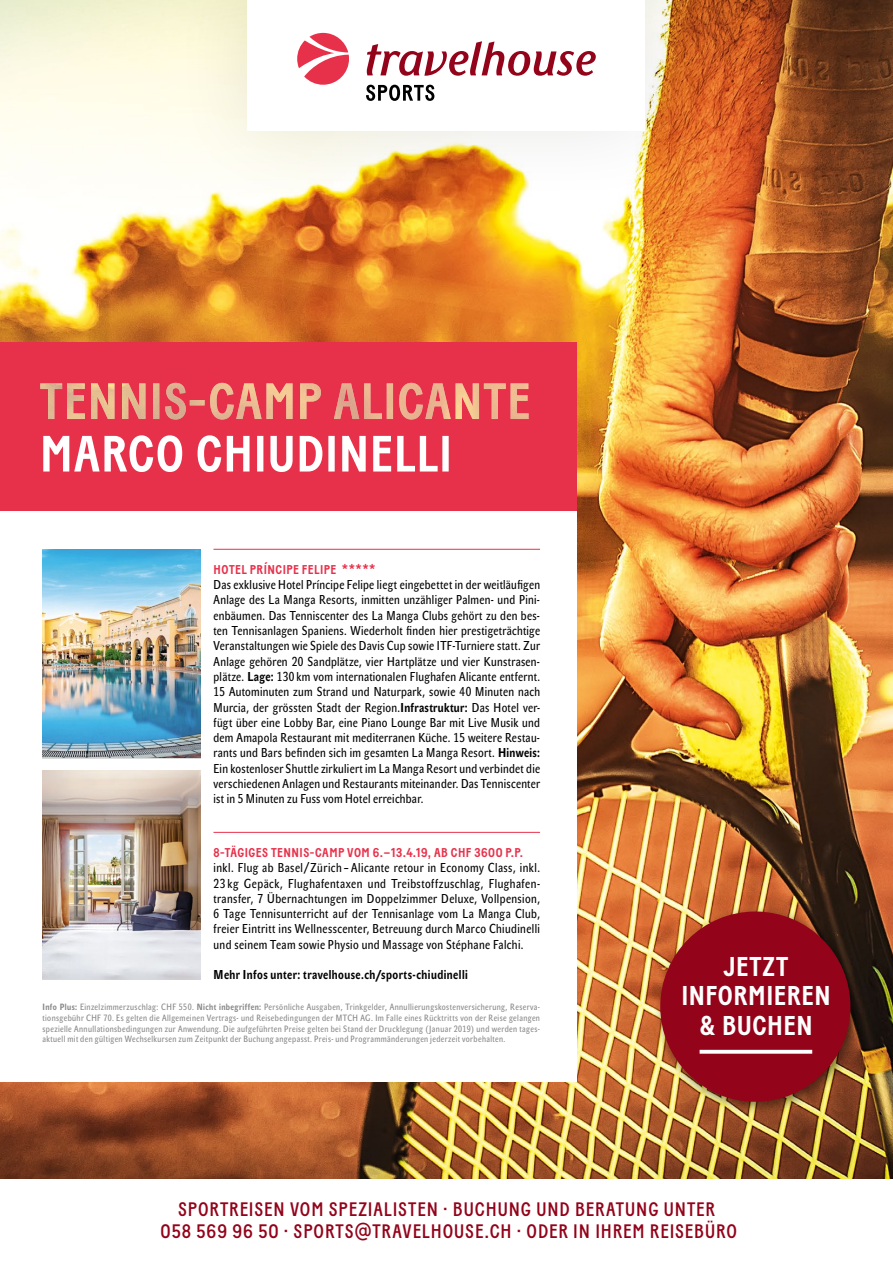
<style>
.page{position:relative;width:893px;height:1263px;background:#fff}
.page>*{position:absolute;margin:0;border:0;box-sizing:border-box;transform-origin:0 0}
.t1{font:700 27.15px/29.8px "Baton";letter-spacing:.025em;color:#fff;text-align:center}
.t2{font:500 19.5px/22.5px "Baton";letter-spacing:.045em;color:#93031a;text-align:center}
.t3{font:12.75px/15.3px "John Sans Cond Text Pro";letter-spacing:.025em;color:#000;text-align:justify}
.t4{font:700 12.75px "Baton";letter-spacing:.04em;color:#e7314b}
.t5{font:700 12.75px "John Sans Cond Text Pro";letter-spacing:.035em;color:#000}
.t6{font:9px/10.8px "John Sans Cond Text Pro";letter-spacing:.04em;color:#868786;text-align:justify}
.s1{font-weight:700}
</style>
<div class="page">
<img style="left:0;top:0;width:893px;height:1178px">
<div style="left:0;top:511px;width:577px;height:570px;background:#fff"></div>
<img style="left:43px;top:550px;width:158px;height:207px">
<img style="left:43px;top:771px;width:158px;height:208px">
<hr style="left:213px;top:549px;width:327px;height:1px;background:#e7314b">
<hr style="left:213px;top:832px;width:327px;height:1px;background:#e7314b">
<div style="left:168px;top:0;width:557px;height:210px;background:#000;opacity:.1"></div>
<div style="left:248px;top:0;width:397px;height:130px;background:#fff"></div>
<svg style="left:297px;top:33px;width:52px;height:52px"></svg>
<svg style="left:367px;top:41px;width:229px;height:35px"></svg>
<svg style="left:366px;top:85px;width:68px;height:16px"></svg>
<div style="left:0;top:343px;width:577px;height:168px;background:#e7314b"></div>
<svg style="left:43px;top:435px;width:406px;height:37px"></svg>
<img style="left:40px;top:383px;width:489px;height:36px">
<div style="left:653px;top:905px;width:212px;height:211px;background:#000;opacity:.5"></div>
<div style="left:660px;top:911px;width:190px;height:191px;background:#93031a;border-radius:50%"></div>
<svg style="left:700px;top:1050px;width:112px;height:4px"></svg>
<p class="t4" style="left:214px;top:562px;width:164px">HOTEL PRÍNCIPE FELIPE *****</p>
<p class="t3" style="left:213px;top:577px;width:328px">Das exklusive Hotel Príncipe Felipe liegt eingebettet in der weitläufigen Anlage des La Manga Resorts, inmitten unzähliger Palmen- und Pini&shy;enbäumen. Das Tenniscenter des La Manga Clubs gehört zu den bes&shy;ten Tennisanlagen Spaniens. Wiederholt finden hier prestigeträchtige Veranstaltungen wie Spiele des Davis Cup sowie ITF-Turniere statt. Zur Anlage gehören 20 Sandplätze, vier Hartplätze und vier Kunstrasen&shy;plätze. <span class="s1">Lage:</span> 130 km vom internationalen Flughafen Alicante entfernt.<br>15 Autominuten zum Strand und Naturpark, sowie 40 Minuten nach Murcia, der grössten Stadt der Region.<span class="s1">Infrastruktur:</span> Das Hotel ver&shy;fügt über eine Lobby Bar, eine Piano Lounge Bar mit Live Musik und dem Amapola Restaurant mit mediterranen Küche. 15 weitere Restau&shy;rants und Bars befinden sich im gesamten La Manga Resort. <span class="s1">Hinweis:<br></span>Ein kostenloser Shuttle zirkuliert im La Manga Resort und verbindet die verschiedenen Anlagen und Restaurants miteinander. Das Tenniscenter ist in 5 Minuten zu Fuss vom Hotel erreichbar.</p>
<p class="t4" style="left:214px;top:845px;width:311px">8-TÄGIGES TENNIS-CAMP VOM 6. – 13.4.19, AB CHF 3600 P.P.</p>
<p class="t3" style="left:213px;top:860px;width:328px">inkl. Flug ab Basel/Zürich – Alicante retour in Economy Class, inkl.<br>23 kg Gepäck, Flughafentaxen und Treibstoffzuschlag, Flughafen&shy;transfer, 7 Übernachtungen im Doppelzimmer Deluxe, Vollpension, 6 Tage Tennisunterricht auf der Tennisanlage vom La Manga Club, freier Eintritt ins Wellnesscenter, Betreuung durch Marco Chiudinelli und seinem Team sowie Physio und Massage von Stéphane Falchi.</p>
<p class="t5" style="left:213px;top:967px;width:256px">Mehr Infos unter: travelhouse.ch/sports-chiudinelli</p>
<p class="t6" style="left:43px;top:1001px;width:499px"><span class="s1">Info Plus:</span> Einzelzimmerzuschlag: CHF 550. <span class="s1">Nicht inbegriffen:</span> Persönliche Ausgaben, Trinkgelder, Annullierungskostenversicherung, Reserva&shy;tionsgebühr CHF 70. Es gelten die Allgemeinen Vertrags- und Reisebedingungen der MTCH AG. Im Falle eines Rücktritts von der Reise gelangen spezielle Annullationsbedingungen zur Anwendung. Die aufgeführten Preise gelten bei Stand der Drucklegung (Januar 2019) und werden tages&shy;aktuell mit den gültigen Wechselkursen zum Zeitpunkt der Buchung angepasst. Preis- und Programmänderungen jederzeit vorbehalten.</p>
<h1 class="t1" style="left:681px;top:951px;width:151px">JETZT<br>INFORMIEREN &amp; BUCHEN</h1>
<h2 class="t2" style="left:161px;top:1197px;width:578px">SPORTREISEN VOM SPEZIALISTEN · BUCHUNG UND BERATUNG UNTER<br>058 569 96 50 · SPORTS@TRAVELHOUSE.CH · ODER IN IHREM REISEBÜRO</h2>
</div>
